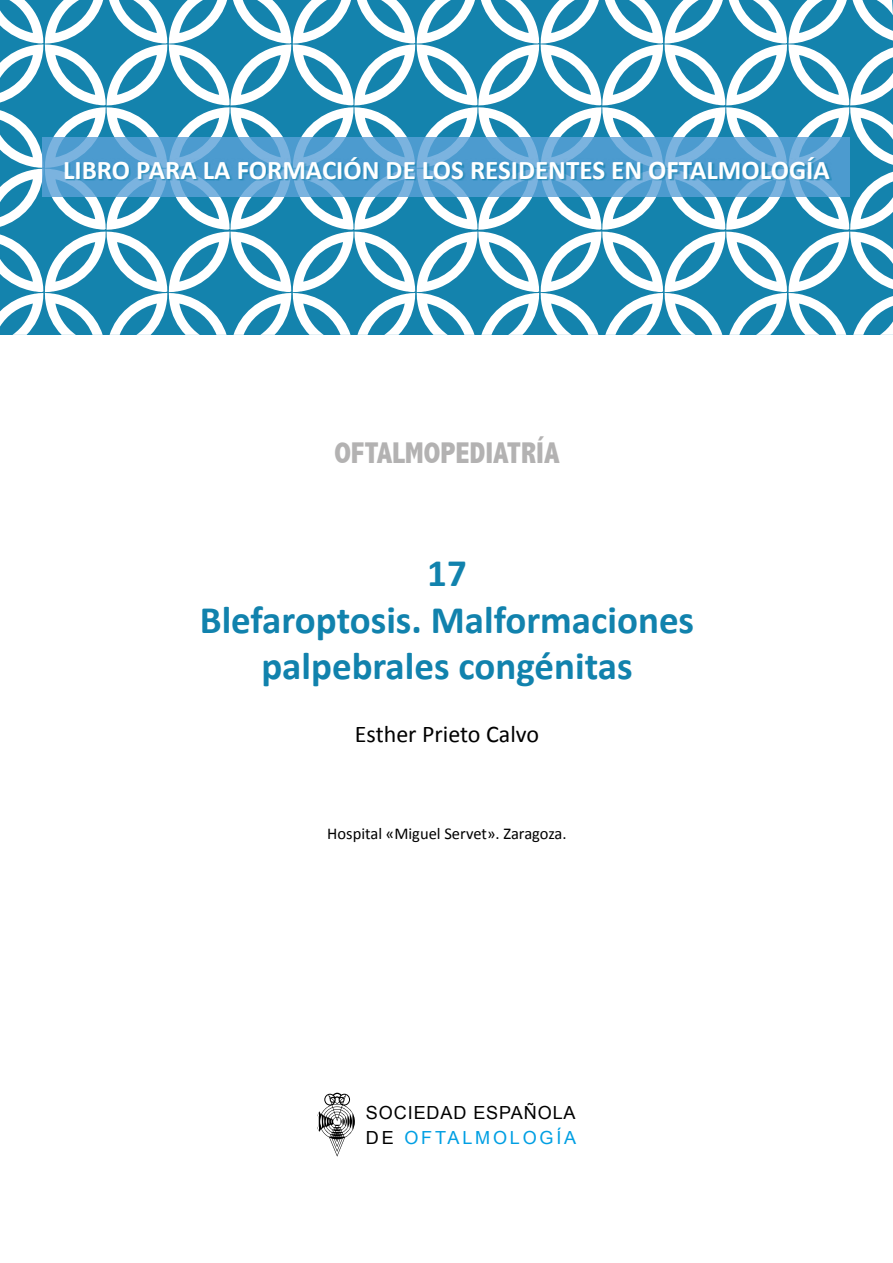
<style>
.page{position:relative;width:893px;height:1263px;background:#fff}
.page>*{position:absolute;margin:0;border:0;box-sizing:border-box;transform-origin:0 0}
.t1{font:700 39px/46.8px "Calibri";color:#1182ad;text-align:center}
.t2{font:800 condensed 30px "Abadi";color:#b3b2b2}
.t3{font:700 27px "Calibri";color:#fff}
.t4{font:24px "Calibri";color:#000}
.t5{font:18px/24.8px "Arial";letter-spacing:.05em;color:#000}
.t6{font:16.5px "Calibri";color:#000}
.s1{color:#009fe3}
</style>
<div class="page">
<svg style="left:0;top:0;width:893px;height:335px"></svg>
<svg style="left:43px;top:138px;width:807px;height:59px;fill:#4c9bcf"></svg>
<div style="left:65px;top:158px;width:767px;height:22px;background:#1182ad;opacity:.68"></div>
<svg style="left:317px;top:1093px;width:38px;height:64px"></svg>
<p class="t3" style="left:63px;top:153px;width:768px">LIBRO PARA LA FORMACIÓN DE LOS RESIDENTES EN OFTALMOLOGÍA</p>
<p class="t2" style="left:334px;top:436px;width:227px">OFTALMOPEDIATRÍA</p>
<p class="t1" style="left:200px;top:548px;width:496px">17<br>Blefaroptosis. Malformaciones palpebrales congénitas</p>
<p class="t4" style="left:355px;top:719px;width:186px">Esther Prieto Calvo</p>
<p class="t6" style="left:327px;top:823px;width:241px">Hospital «Miguel Servet». Zaragoza.</p>
<p class="t5" style="left:366px;top:1100px;width:212px">SOCIEDAD ESPAÑOLA<br>DE <span class="s1">OFTALMOLOGÍA</span></p>
</div>
